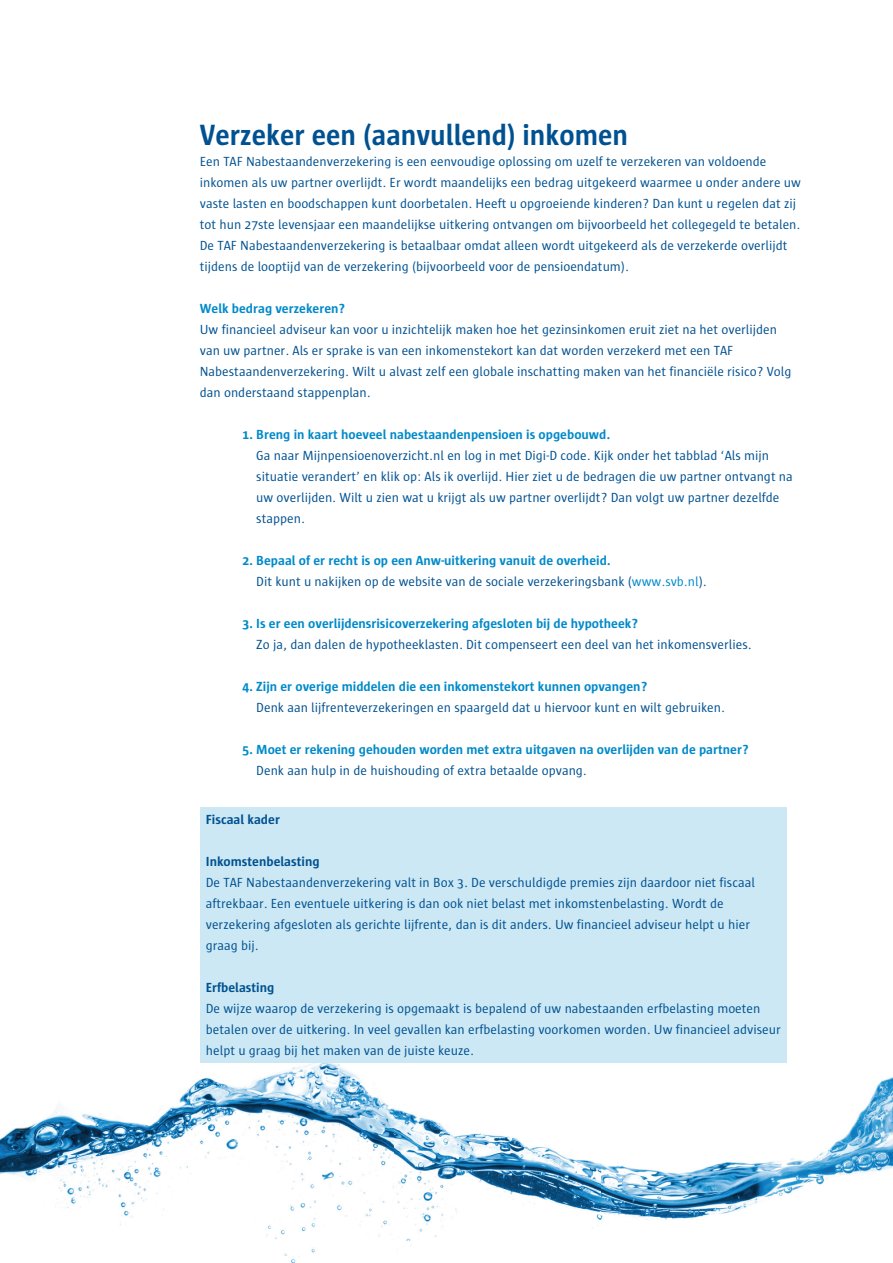
<style>
.page{position:relative;width:893px;height:1263px;background:#fff}
.page>*{position:absolute;margin:0;border:0;box-sizing:border-box;transform-origin:0 0}
.t1{font:700 30px "Sun";color:#005191;scale:.95 1}
.t2{font:13.5px/21px "Sun";color:#005191}
.t3{font:13.5px/21px "Sun";color:#005292}
.t4{font:700 13.5px/21px "Sun";color:#008aca}
.t5{font:700 13.5px "Sun";color:#005191}
.s1{font-weight:700;color:#008aca}
.s2{color:#008aca}
.s3{font-weight:400;color:#005191}
</style>
<div class="page">
<img style="left:0;top:1062px;width:893px;height:201px">
<div style="left:200px;top:807px;width:587px;height:255px;background:#cce8f4"></div>
<p class="t1" style="left:200px;top:118px;width:452px">Verzeker een (aanvullend) inkomen</p>
<p class="t3" style="left:200px;top:151px;width:603px">Een TAF Nabestaandenverzekering is een eenvoudige oplossing om uzelf te verzekeren van voldoende inkomen als uw partner overlijdt. Er wordt maandelijks een bedrag uitgekeerd waarmee u onder andere uw vaste lasten en boodschappen kunt doorbetalen. Heeft u opgroeiende kinderen? Dan kunt u regelen dat zij tot hun 27ste levensjaar een maandelijkse uitkering ontvangen om bijvoorbeeld het collegegeld te betalen.<br>De TAF Nabestaandenverzekering is betaalbaar omdat alleen wordt uitgekeerd als de verzekerde overlijdt tijdens de looptijd van de verzekering (bijvoorbeeld voor de pensioendatum).</p>
<p class="t4" style="left:200px;top:298px;width:147px">Welk bedrag verzekeren?</p>
<p class="t2" style="left:200px;top:319px;width:593px">Uw financieel adviseur kan voor u inzichtelijk maken hoe het gezinsinkomen eruit ziet na het overlijden van uw partner. Als er sprake is van een inkomenstekort kan dat worden verzekerd met een TAF Nabestaandenverzekering. Wilt u alvast zelf een globale inschatting maken van het financiële risico? Volg dan onderstaand stappenplan.</p>
<p class="t2" style="left:256px;top:424px;width:538px;text-indent:-14px"><span class="s1">1. Breng in kaart hoeveel nabestaandenpensioen is opgebouwd.<br></span>Ga naar Mijnpensioenoverzicht.nl en log in met Digi-D code. Kijk onder het tabblad ‘Als mijn situatie verandert’ en klik op: Als ik overlijd. Hier ziet u de bedragen die uw partner ontvangt na uw overlijden. Wilt u zien wat u krijgt als uw partner overlijdt? Dan volgt uw partner dezelfde stappen.</p>
<p class="t2" style="left:256px;top:550px;width:452px;text-indent:-14px"><span class="s1">2. Bepaal of er recht is op een Anw-uitkering vanuit de overheid.<br></span>Dit kunt u nakijken op de website van de sociale verzekeringsbank (<span class="s2">www.svb.nl</span>).</p>
<p class="t2" style="left:256px;top:613px;width:497px;text-indent:-14px"><span class="s1">3. Is er een overlijdensrisicoverzekering afgesloten bij de hypotheek?<br></span>Zo ja, dan dalen de hypotheeklasten. Dit compenseert een deel van het inkomensverlies.</p>
<p class="t2" style="left:256px;top:676px;width:470px;text-indent:-14px"><span class="s1">4. Zijn er overige middelen die een inkomenstekort kunnen opvangen?<br></span>Denk aan lijfrenteverzekeringen en spaargeld dat u hiervoor kunt en wilt gebruiken.</p>
<p class="t4" style="left:256px;top:739px;width:494px;text-indent:-14px">5. Moet er rekening gehouden worden met extra uitgaven na overlijden van de partner?<br><span class="s3">Denk aan hulp in de huishouding of extra betaalde opvang.</span></p>
<p class="t5" style="left:206px;top:812px;width:76px">Fiscaal kader</p>
<p class="t5" style="left:206px;top:854px;width:115px">Inkomstenbelasting</p>
<p class="t2" style="left:206px;top:872px;width:551px">De TAF Nabestaandenverzekering valt in Box 3. De verschuldigde premies zijn daardoor niet fiscaal aftrekbaar. Een eventuele uitkering is dan ook niet belast met inkomstenbelasting. Wordt de verzekering afgesloten als gerichte lijfrente, dan is dit anders. Uw financieel adviseur helpt u hier graag bij.</p>
<p class="t5" style="left:206px;top:980px;width:70px">Erfbelasting</p>
<p class="t2" style="left:206px;top:998px;width:576px">De wijze waarop de verzekering is opgemaakt is bepalend of uw nabestaanden erfbelasting moeten betalen over de uitkering. In veel gevallen kan erfbelasting voorkomen worden. Uw financieel adviseur helpt u graag bij het maken van de juiste keuze.</p>
</div>
